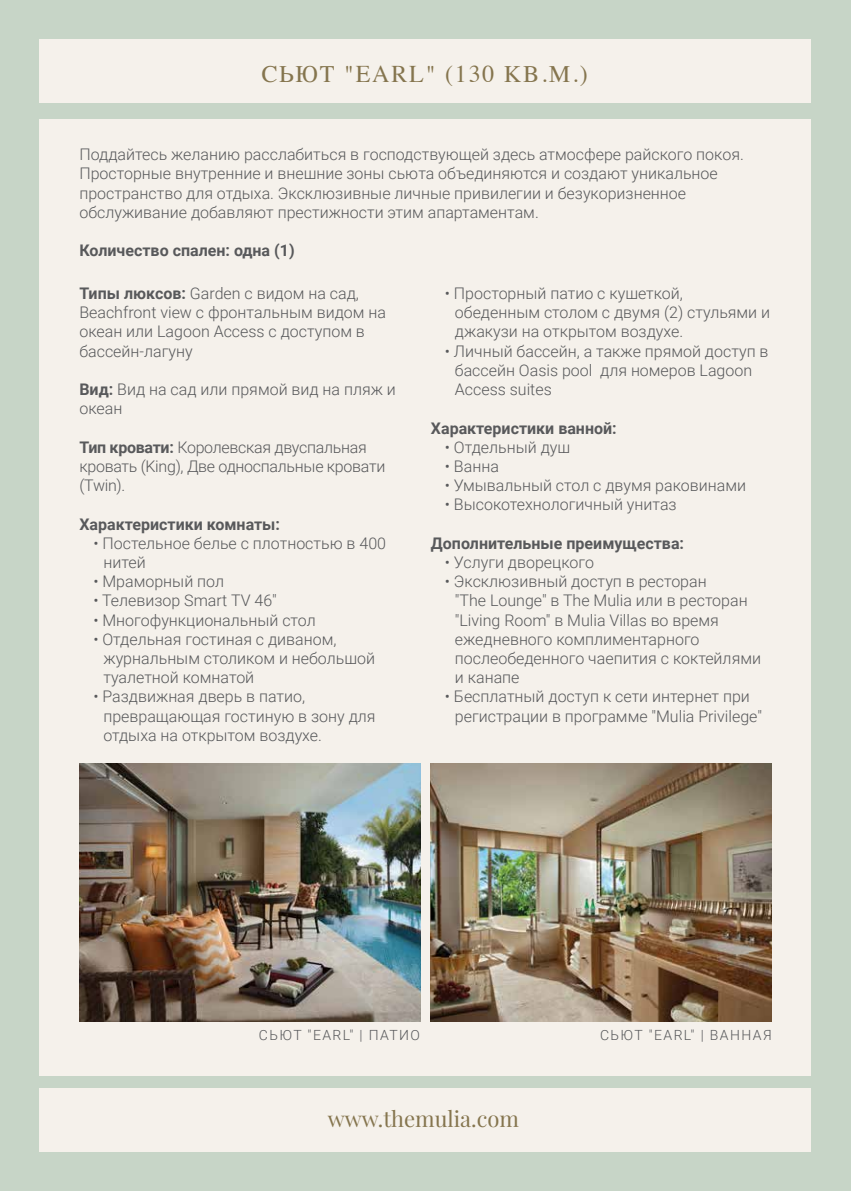
<style>
.page{position:relative;width:851px;height:1191px;background:#c7d5c7}
.page>*{position:absolute;margin:0;border:0;box-sizing:border-box;transform-origin:0 0}
.t1{font:24px "Times";letter-spacing:.075em;color:#85754e}
.t2{font:22px "Playfair Display";color:#85754e}
.t3{font:300 16px/19.2px "Roboto";color:#58595b}
.t4{font:700 16px "Roboto";color:#58595b}
.t5{font:300 16px/19.2px "Roboto";letter-spacing:-.02em;color:#58595b}
.t6{font:300 14px "Roboto";letter-spacing:.1em;color:#58595b}
.s1{font-weight:700}
</style>
<div class="page">
<div style="left:40px;top:40px;width:771px;height:63px;background:#f5f1eb"></div>
<div style="left:40px;top:1088px;width:771px;height:64px;background:#f5f1eb"></div>
<div style="left:40px;top:119px;width:771px;height:956px;background:#f5f1eb"></div>
<img style="left:79px;top:763px;width:341px;height:258px">
<img style="left:431px;top:763px;width:340px;height:258px">
<h1 class="t1" style="left:261px;top:52px;width:328px">СЬЮТ "EARL" (130 КВ.М.)</h1>
<p class="t3" style="left:79px;top:144px;width:666px">Поддайтесь желанию расслабиться в господствующей здесь атмосфере райского покоя.<br>Просторные внутренние и внешние зоны сьюта объединяются и создают уникальное пространство для отдыха. Эксклюзивные личные привилегии и безукоризненное обслуживание добавляют престижности этим апартаментам.</p>
<p class="t4" style="left:79px;top:239px;width:217px">Количество спален: одна (1)</p>
<p class="t3" style="left:79px;top:283px;width:308px"><span class="s1">Типы люксов:</span> Garden с видом на сад,<br>Beachfront view с фронтальным видом на океан или Lagoon Access с доступом в бассейн-лагуну</p>
<p class="t3" style="left:79px;top:379px;width:318px"><span class="s1">Вид:</span> Вид на сад или прямой вид на пляж и океан</p>
<p class="t5" style="left:79px;top:437px;width:307px"><span class="s1">Тип кровати:</span> Королевская двуспальная кровать (King), Две односпальные кровати (Twin).</p>
<p class="t4" style="left:79px;top:512px;width:202px">Характеристики комнаты:</p>
<p class="t3" style="left:103px;top:533px;width:284px;text-indent:-10px">• Постельное белье с плотностью в 400 нитей</p>
<p class="t3" style="left:93px;top:571px;width:132px">• Мраморный пол</p>
<p class="t3" style="left:93px;top:590px;width:185px">• Телевизор Smart TV 46"</p>
<p class="t3" style="left:93px;top:609px;width:224px">• Многофункциональный стол</p>
<p class="t3" style="left:103px;top:629px;width:273px;text-indent:-10px">• Отдельная гостиная с диваном, журнальным столиком и небольшой туалетной комнатой</p>
<p class="t3" style="left:103px;top:686px;width:274px;text-indent:-10px">• Раздвижная дверь в патио, превращающая гостиную в зону для отдыха на открытом воздухе.</p>
<p class="t3" style="left:455px;top:283px;width:317px;text-indent:-10px">• Просторный патио с кушеткой, обеденным столом с двумя (2) стульями и джакузи на открытом воздухе.</p>
<p class="t3" style="left:455px;top:341px;width:315px;text-indent:-10px">• Личный бассейн, а также прямой доступ в бассейн Oasis pool для номеров Lagoon<br>Access suites</p>
<p class="t4" style="left:431px;top:416px;width:187px">Характеристики ванной:</p>
<p class="t3" style="left:445px;top:437px;width:127px">• Отдельный душ</p>
<p class="t3" style="left:445px;top:456px;width:55px">• Ванна</p>
<p class="t3" style="left:445px;top:475px;width:302px">• Умывальный стол с двумя раковинами</p>
<p class="t3" style="left:445px;top:494px;width:233px">• Высокотехнологичный унитаз</p>
<p class="t4" style="left:431px;top:532px;width:255px">Дополнительные преимущества:</p>
<p class="t3" style="left:445px;top:552px;width:151px">• Услуги дворецкого</p>
<p class="t3" style="left:455px;top:571px;width:307px;text-indent:-10px">• Эксклюзивный доступ в ресторан<br>"The Lounge" в The Mulia или в ресторан "Living Room" в Mulia Villas во время ежедневного комплиментарного послеобеденного чаепития с коктейлями и канапе</p>
<p class="t3" style="left:455px;top:686px;width:308px;text-indent:-10px">• Бесплатный доступ к сети интернет при регистрации в программе "Mulia Privilege"</p>
<p class="t6" style="left:259px;top:1025px;width:163px">СЬЮТ "EARL" | ПАТИО</p>
<p class="t6" style="left:600px;top:1025px;width:173px">СЬЮТ "EARL" | ВАННАЯ</p>
<h2 class="t2" style="left:328px;top:1104px;width:193px">www.themulia.com</h2>
</div>
